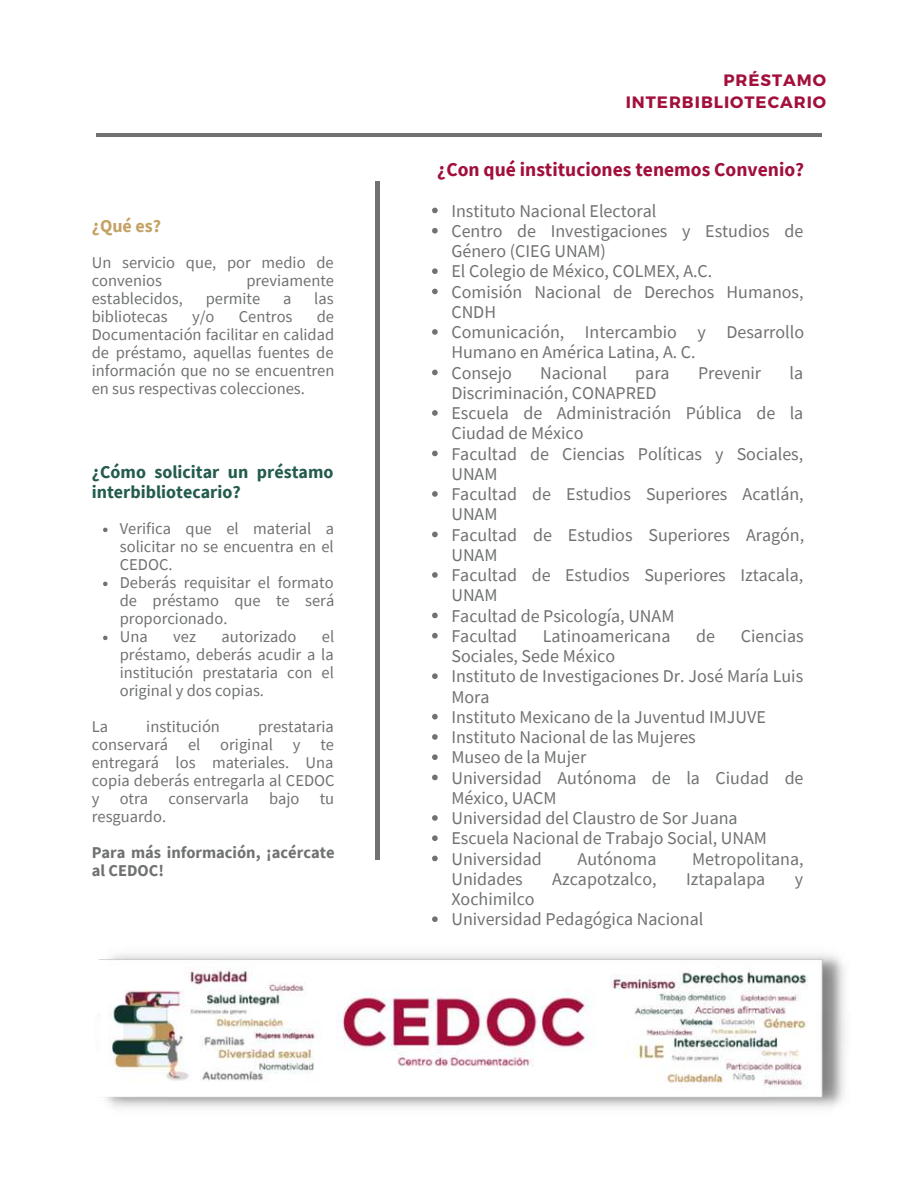
<style>
.page{position:relative;width:918px;height:1188px;background:#fff}
.page>*{position:absolute;margin:0;border:0;box-sizing:border-box;transform-origin:0 0}
.t1{font:700 19.5px "Source Sans Pro";color:#a20f3b}
.t2{font:18px/20.2px "Source Sans Pro";color:#6f7271}
.t3{font:700 18px/20.2px "Source Sans Pro";color:#235b4e}
.t4{font:700 18px "Source Sans Pro";color:#c4a264}
.t5{font:16.5px/18px "Source Sans Pro";color:#6f7271;text-align:justify}
.t6{font:700 16.5px/18px "Source Sans Pro";color:#6f7271}
.t7{font:700 16.5px/22.5px "Montserrat";letter-spacing:.06em;color:#a20f3b;text-align:right}
</style>
<div class="page">
<hr style="left:96px;top:133px;width:726px;height:3px;background:#6f7271">
<hr style="left:376px;top:181px;width:3px;height:679px;background:#6f7271">
<img style="left:97px;top:954px;width:748px;height:154px">
<svg style="left:432px;top:208px;width:6px;height:5px"></svg>
<svg style="left:432px;top:228px;width:6px;height:6px"></svg>
<svg style="left:432px;top:268px;width:6px;height:6px"></svg>
<svg style="left:432px;top:289px;width:6px;height:5px"></svg>
<svg style="left:432px;top:329px;width:6px;height:6px"></svg>
<svg style="left:432px;top:370px;width:6px;height:5px"></svg>
<svg style="left:432px;top:410px;width:6px;height:6px"></svg>
<svg style="left:432px;top:451px;width:6px;height:5px"></svg>
<svg style="left:432px;top:491px;width:6px;height:6px"></svg>
<svg style="left:432px;top:532px;width:6px;height:5px"></svg>
<svg style="left:432px;top:572px;width:6px;height:6px"></svg>
<svg style="left:432px;top:613px;width:6px;height:5px"></svg>
<svg style="left:432px;top:633px;width:6px;height:6px"></svg>
<svg style="left:432px;top:673px;width:6px;height:6px"></svg>
<svg style="left:432px;top:714px;width:6px;height:6px"></svg>
<svg style="left:432px;top:734px;width:6px;height:6px"></svg>
<svg style="left:432px;top:754px;width:6px;height:6px"></svg>
<svg style="left:432px;top:775px;width:6px;height:5px"></svg>
<svg style="left:432px;top:815px;width:6px;height:6px"></svg>
<svg style="left:432px;top:835px;width:6px;height:6px"></svg>
<svg style="left:432px;top:856px;width:6px;height:5px"></svg>
<svg style="left:432px;top:916px;width:6px;height:6px"></svg>
<svg style="left:103px;top:528px;width:5px;height:4px"></svg>
<svg style="left:103px;top:582px;width:5px;height:4px"></svg>
<svg style="left:103px;top:636px;width:5px;height:4px"></svg>
<p class="t4" style="left:92px;top:214px;width:71px">¿Qué es?</p>
<p class="t5" style="left:92px;top:253px;width:243px">Un servicio que, por medio de convenios</p>
<p class="t5" style="left:246px;top:271px;width:89px">previamente</p>
<p class="t5" style="left:92px;top:289px;width:93px">establecidos,</p>
<p class="t5" style="left:206px;top:289px;width:56px">permite</p>
<p class="t5" style="left:283px;top:289px;width:10px">a</p>
<p class="t5" style="left:314px;top:289px;width:21px">las</p>
<p class="t5" style="left:92px;top:307px;width:77px">bibliotecas</p>
<p class="t5" style="left:192px;top:307px;width:24px">y/o</p>
<p class="t5" style="left:239px;top:307px;width:55px">Centros</p>
<p class="t5" style="left:92px;top:307px;width:244px;text-indent:225px">de Documentación facilitar en calidad de préstamo, aquellas fuentes de información que no se encuentren en sus respectivas colecciones.</p>
<p class="t3" style="left:92px;top:462px;width:243px">¿Cómo solicitar un préstamo interbibliotecario?</p>
<p class="t5" style="left:120px;top:520px;width:216px;text-align:left">Verifica que el material a solicitar no se encuentra en el<br>CEDOC.<br>Deberás requisitar el formato de préstamo que te será proporcionado.<br>Una</p>
<p class="t5" style="left:120px;top:628px;width:216px;text-indent:202px">el préstamo, deberás acudir a la institución prestataria con el original y dos copias.</p>
<p class="t5" style="left:173px;top:628px;width:24px">vez</p>
<p class="t5" style="left:222px;top:628px;width:76px">autorizado</p>
<p class="t5" style="left:92px;top:718px;width:18px">La</p>
<p class="t5" style="left:146px;top:718px;width:75px">institución</p>
<p class="t5" style="left:92px;top:718px;width:244px;text-indent:166px">prestataria conservará el original y te entregará los materiales. Una copia deberás entregarla al CEDOC y otra conservarla bajo tu resguardo.</p>
<p class="t6" style="left:92px;top:844px;width:244px">Para más información, ¡acércate al CEDOC!</p>
<p class="t7" style="left:626px;top:68px;width:202px">PRÉSTAMO<br>INTERBIBLIOTECARIO</p>
<p class="t1" style="left:437px;top:157px;width:368px">¿Con qué instituciones tenemos Convenio?</p>
<p class="t2" style="left:451px;top:200px;width:354px">Instituto Nacional Electoral<br>Centro de Investigaciones y Estudios de<br>Género (CIEG UNAM)<br>El Colegio de México, COLMEX, A.C.<br>Comisión Nacional de Derechos Humanos,<br>CNDH<br>Comunicación, Intercambio y Desarrollo<br>Humano en América Latina, A. C.<br>Consejo</p>
<p class="t2" style="left:540px;top:362px;width:68px">Nacional</p>
<p class="t2" style="left:635px;top:362px;width:36px">para</p>
<p class="t2" style="left:698px;top:362px;width:65px">Prevenir</p>
<p class="t2" style="left:790px;top:362px;width:15px">la</p>
<p class="t2" style="left:451px;top:382px;width:354px">Discriminación, CONAPRED<br>Escuela de Administración Pública de la<br>Ciudad de México<br>Facultad de Ciencias Políticas y Sociales,<br>UNAM<br>Facultad de Estudios Superiores Acatlán,<br>UNAM<br>Facultad de Estudios Superiores Aragón,<br>UNAM<br>Facultad de Estudios Superiores Iztacala,<br>UNAM<br>Facultad de Psicología, UNAM<br>Facultad</p>
<p class="t2" style="left:543px;top:625px;width:129px">Latinoamericana</p>
<p class="t2" style="left:696px;top:625px;width:20px">de</p>
<p class="t2" style="left:741px;top:625px;width:64px">Ciencias</p>
<p class="t2" style="left:451px;top:646px;width:354px">Sociales, Sede México<br>Instituto de Investigaciones Dr. José María Luis<br>Mora<br>Instituto Mexicano de la Juventud IMJUVE<br>Instituto Nacional de las Mujeres<br>Museo de la Mujer<br>Universidad Autónoma de la Ciudad de<br>México, UACM<br>Universidad del Claustro de Sor Juana<br>Escuela Nacional de Trabajo Social, UNAM<br>Universidad</p>
<p class="t2" style="left:578px;top:848px;width:81px">Autónoma</p>
<p class="t2" style="left:692px;top:848px;width:113px">Metropolitana,</p>
<p class="t2" style="left:451px;top:868px;width:73px">Unidades</p>
<p class="t2" style="left:552px;top:868px;width:106px">Azcapotzalco,</p>
<p class="t2" style="left:686px;top:868px;width:81px">Iztapalapa</p>
<p class="t2" style="left:795px;top:868px;width:10px">y</p>
<p class="t2" style="left:451px;top:889px;width:254px">Xochimilco<br>Universidad Pedagógica Nacional</p>
</div>
